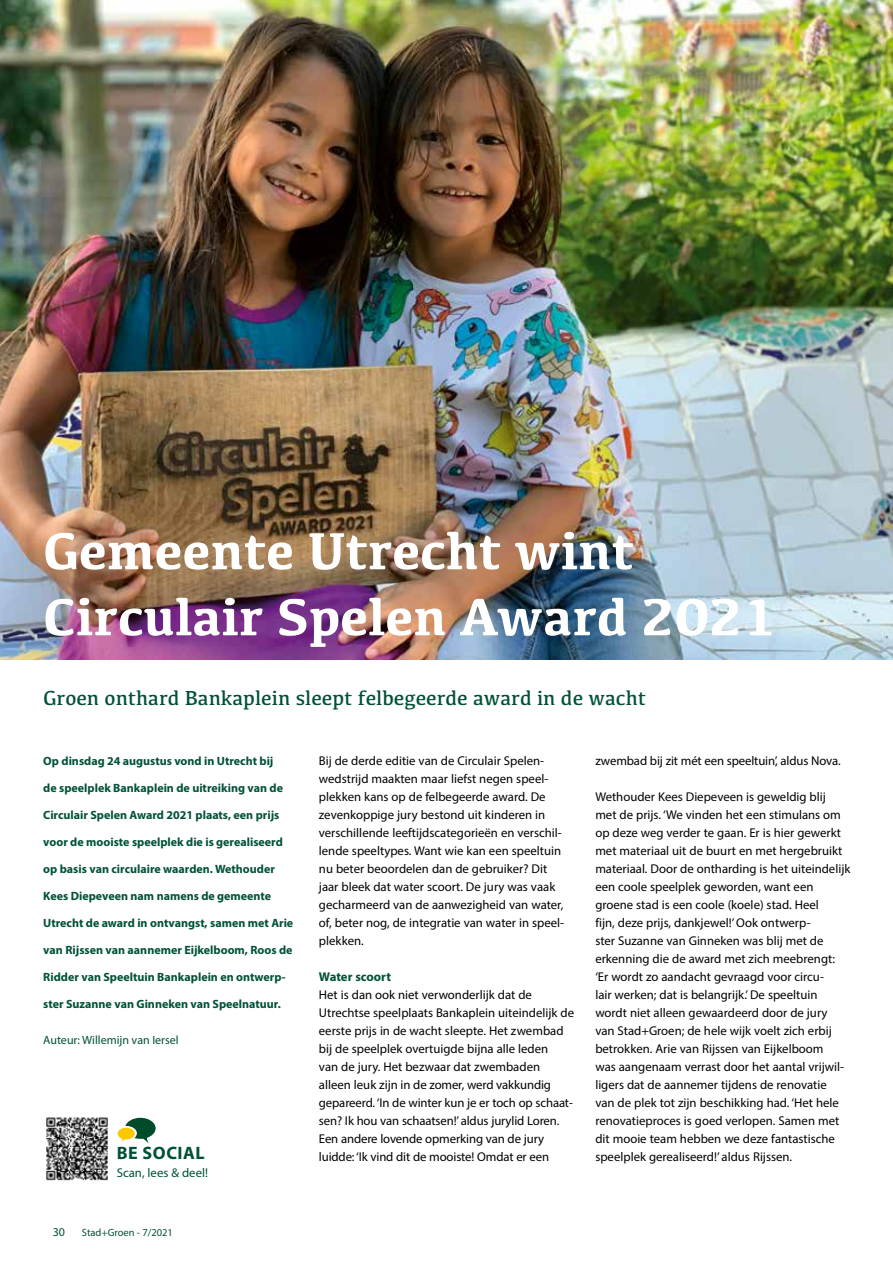
<style>
.page{position:relative;width:893px;height:1263px;background:#fff}
.page>*{position:absolute;margin:0;border:0;box-sizing:border-box;transform-origin:0 0}
.t1{font:700 54px/66px "Kefa";color:#fff}
.t2{font:21px "Kefa";color:#005139}
.t3{font:700 18px "Myriad Pro";letter-spacing:.03em;color:#005139}
.t4{font:12.75px/18px "Myriad Pro";color:#000}
.t5{font:12.75px "Myriad Pro";color:#005139}
.t6{font:700 12.75px "Myriad Pro";color:#005139}
.t7{font:700 12px "Myriad Pro";color:#005139}
.t8{font:12px "Myriad Pro";color:#005139}
.t9{font:10.5px "Myriad Pro";color:#005139}
</style>
<div class="page">
<img style="left:0;top:0;width:893px;height:660px">
<img style="left:46px;top:1117px;width:62px;height:64px">
<svg style="left:118px;top:1118px;width:38px;height:25px"></svg>
<h1 class="t1" style="left:43px;top:515px;width:736px">Gemeente Utrecht wint<br>Circulair Spelen Award 2021</h1>
<h2 class="t2" style="left:43px;top:685px;width:604px">Groen onthard Bankaplein sleept felbegeerde award in de wacht</h2>
<p class="t7" style="left:43px;top:753px;width:232px">Op dinsdag 24 augustus vond in Utrecht bij</p>
<p class="t7" style="left:43px;top:780px;width:241px">de speelplek Bankaplein de uitreiking van de</p>
<p class="t7" style="left:43px;top:807px;width:238px">Circulair Spelen Award 2021 plaats, een prijs</p>
<p class="t7" style="left:43px;top:834px;width:241px">voor de mooiste speelplek die is gerealiseerd</p>
<p class="t7" style="left:43px;top:861px;width:233px">op basis van circulaire waarden. Wethouder</p>
<p class="t7" style="left:43px;top:888px;width:229px">Kees Diepeveen nam namens de gemeente</p>
<p class="t7" style="left:43px;top:915px;width:252px">Utrecht de award in ontvangst, samen met Arie</p>
<p class="t7" style="left:43px;top:942px;width:251px">van Rijssen van aannemer Eijkelboom, Roos de</p>
<p class="t7" style="left:43px;top:969px;width:244px">Ridder van Speeltuin Bankaplein en ontwerp-</p>
<p class="t7" style="left:43px;top:996px;width:239px">ster Suzanne van Ginneken van Speelnatuur.</p>
<p class="t8" style="left:43px;top:1033px;width:137px">Auteur: Willemijn van Iersel</p>
<h3 class="t3" style="left:117px;top:1141px;width:89px">BE SOCIAL</h3>
<p class="t5" style="left:117px;top:1165px;width:93px">Scan, lees &amp; deel!</p>
<p class="t8" style="left:53px;top:1224px;width:14px">30</p>
<p class="t9" style="left:82px;top:1226px;width:93px">Stad+Groen - 7/2021</p>
<p class="t4" style="left:319px;top:752px;width:247px">Bij de derde editie van de Circulair Spelen&shy;wedstrijd maakten maar liefst negen speel&shy;plekken kans op de felbegeerde award. De zevenkoppige jury bestond uit kinderen in verschillende leeftijdscategorieën en verschil&shy;lende speeltypes. Want wie kan een speeltuin nu beter beoordelen dan de gebruiker? Dit jaar bleek dat water scoort. De jury was vaak gecharmeerd van de aanwezigheid van water, of, beter nog, de integratie van water in speel&shy;plekken.</p>
<p class="t6" style="left:319px;top:968px;width:74px">Water scoort</p>
<p class="t4" style="left:319px;top:986px;width:257px">Het is dan ook niet verwonderlijk dat de Utrechtse speelplaats Bankaplein uiteindelijk de eerste prijs in de wacht sleepte. Het zwembad bij de speelplek overtuigde bijna alle leden<br>van de jury. Het bezwaar dat zwembaden alleen leuk zijn in de zomer, werd vakkundig gepareerd. ‘In de winter kun je er toch op schaat&shy;sen? Ik hou van schaatsen!’ aldus jurylid Loren.<br>Een andere lovende opmerking van de jury luidde: ‘Ik vind dit de mooiste! Omdat er een</p>
<p class="t4" style="left:595px;top:752px;width:247px">zwembad bij zit mét een speeltuin’, aldus Nova.</p>
<p class="t4" style="left:595px;top:788px;width:257px">Wethouder Kees Diepeveen is geweldig blij<br>met de prijs. ‘We vinden het een stimulans om op deze weg verder te gaan. Er is hier gewerkt met materiaal uit de buurt en met hergebruikt materiaal. Door de ontharding is het uiteindelijk een coole speelplek geworden, want een groene stad is een coole (koele) stad. Heel<br>fijn, deze prijs, dankjewel!’ Ook ontwerp-<br>ster Suzanne van Ginneken was blij met de erkenning die de award met zich meebrengt: ‘Er wordt zo aandacht gevraagd voor circu-<br>lair werken; dat is belangrijk.’ De speeltuin wordt niet alleen gewaardeerd door de jury<br>van Stad+Groen; de hele wijk voelt zich erbij betrokken. Arie van Rijssen van Eijkelboom<br>was aangenaam verrast door het aantal vrijwil&shy;ligers dat de aannemer tijdens de renovatie<br>van de plek tot zijn beschikking had. ‘Het hele renovatieproces is goed verlopen. Samen met dit mooie team hebben we deze fantastische speelplek gerealiseerd!’ aldus Rijssen.</p>
</div>
